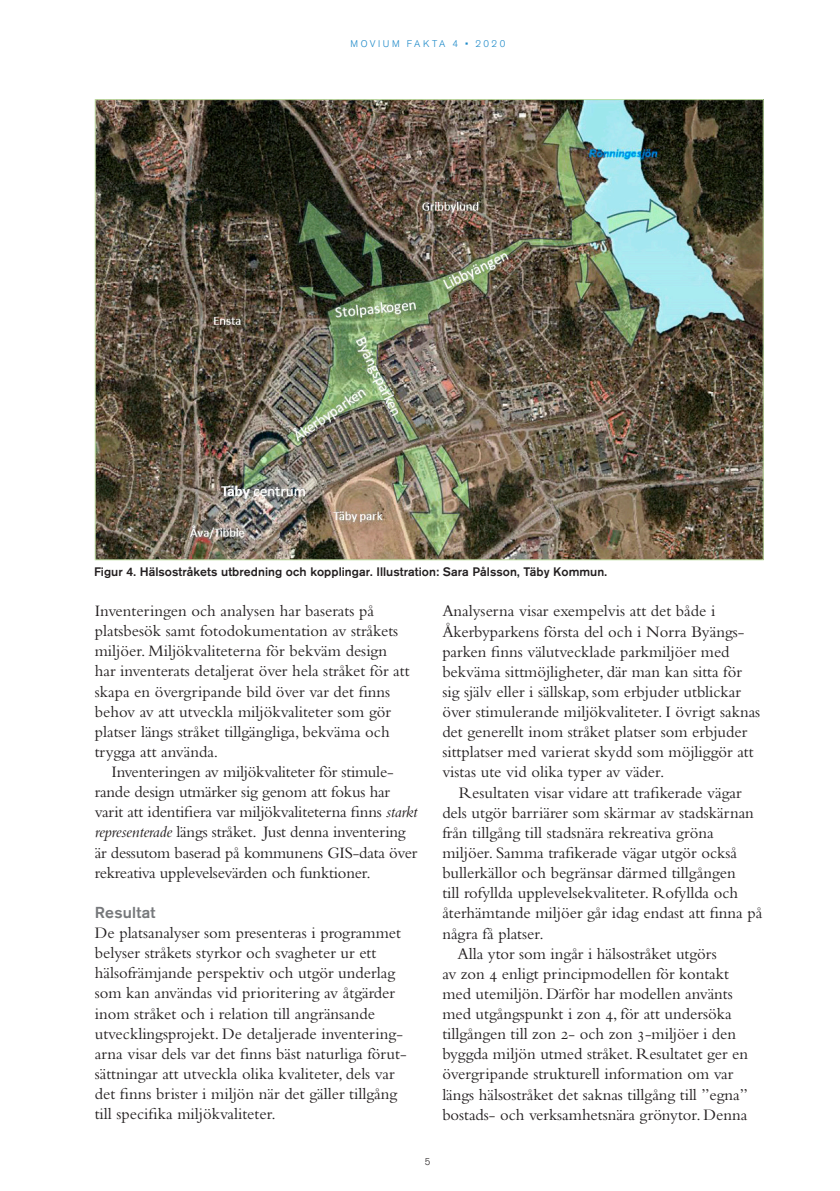
<style>
.page{position:relative;width:840px;height:1191px;background:#fff}
.page>*{position:absolute;margin:0;border:0;box-sizing:border-box;transform-origin:0 0}
.t1{font:16.62px/20.1px "Bembo";color:#231f20}
.t2{font:500 15.75px "Akzidenz Grotesk BQ";letter-spacing:.015em;color:#76787b}
.t3{font:500 12.25px "Akzidenz Grotesk BQ";letter-spacing:.005em;color:#231f20}
.t4{font:300 9.62px "Akzidenz Grotesk BQ";letter-spacing:.26em;color:#1b88c8}
.t5{font:300 9.62px "Akzidenz Grotesk BQ";color:#231f20}
.s1{font-style:italic}
.s2{font-family:"Bembo SC"}
</style>
<div class="page">
<img style="left:97px;top:101px;width:664px;height:457px">
<p class="t4" style="left:350px;top:38px;width:156px">MOVIUM FAKTA 4 • 2020</p>
<p class="t3" style="left:94px;top:564px;width:514px">Figur 4. Hälsostråkets utbredning och kopplingar. Illustration: Sara Pålsson, Täby Kommun.</p>
<p class="t1" style="left:95px;top:600px;width:316px">Inventeringen och analysen har baserats på platsbesök samt fotodokumentation av stråkets miljöer. Miljökvaliteterna för bekväm design har inventerats detaljerat över hela stråket för att skapa en övergripande bild över var det finns behov av att utveckla miljökvaliteter som gör platser längs stråket tillgängliga, bekväma och trygga att använda.</p>
<p class="t1" style="left:95px;top:761px;width:324px;text-indent:17px">Inventeringen av miljökvaliteter för stimule&shy;rande design utmärker sig genom att fokus har varit att identifiera var miljökvaliteterna finns <span class="s1">starkt representerade</span> längs stråket. Just denna inventering är dessutom baserad på kommunens GIS-data över rekreativa upplevelsevärden och funktioner.</p>
<p class="t2" style="left:95px;top:903px;width:62px">Resultat</p>
<p class="t1" style="left:95px;top:922px;width:313px">De platsanalyser som presenteras i programmet belyser stråkets styrkor och svagheter ur ett hälsofrämjande perspektiv och utgör underlag som kan användas vid prioritering av åtgärder inom stråket och i relation till angränsande utvecklingsprojekt. De detaljerade inventering&shy;arna visar dels var det finns bäst naturliga förut&shy;sättningar att utveckla olika kvaliteter, dels var det finns brister i miljön när det gäller tillgång till specifika miljökvaliteter.</p>
<p class="t1" style="left:442px;top:601px;width:319px">Analyserna visar exempelvis att det både i Åkerbyparkens första del och i Norra Byängs&shy;parken finns välutvecklade parkmiljöer med bekväma sittmöjligheter, där man kan sitta för sig själv eller i sällskap, som erbjuder utblickar över stimulerande miljökvaliteter. I övrigt saknas det generellt inom stråket platser som erbjuder sittplatser med varierat skydd som möjliggör att vistas ute vid olika typer av väder.</p>
<p class="t1" style="left:459px;top:782px;width:284px">Resultaten visar vidare att trafikerade vägar</p>
<p class="t1" style="left:442px;top:802px;width:313px">dels utgör barriärer som skärmar av stadskärnan</p>
<p class="t1" style="left:442px;top:822px;width:273px">från tillgång till stadsnära rekreativa gröna</p>
<p class="t1" style="left:442px;top:842px;width:296px">miljöer. Samma trafikerade vägar utgör också</p>
<p class="t1" style="left:442px;top:863px;width:295px">bullerkällor och begränsar därmed tillgången</p>
<p class="t1" style="left:442px;top:883px;width:297px">till rofyllda upplevelsekvaliteter. Rofyllda och</p>
<p class="t1" style="left:442px;top:903px;width:321px">återhämtande miljöer går idag endast att finna på</p>
<p class="t1" style="left:442px;top:923px;width:103px">några få platser.</p>
<p class="t1" style="left:457px;top:943px;width:260px">Alla ytor som ingår i hälsostråket utgörs</p>
<p class="t1" style="left:442px;top:963px;width:288px">av zon <span class="s2">4</span> enligt principmodellen för kontakt</p>
<p class="t1" style="left:442px;top:983px;width:292px">med utemiljön. Därför har modellen använts</p>
<p class="t1" style="left:442px;top:1003px;width:291px">med utgångspunkt i zon <span class="s2">4</span>, för att undersöka</p>
<p class="t1" style="left:442px;top:1024px;width:295px">tillgången till zon <span class="s2">2</span>- och zon <span class="s2">3</span>-miljöer i den</p>
<p class="t1" style="left:442px;top:1044px;width:307px">byggda miljön utmed stråket. Resultatet ger en</p>
<p class="t1" style="left:442px;top:1064px;width:292px">övergripande strukturell information om var</p>
<p class="t1" style="left:442px;top:1084px;width:307px">längs hälsostråket det saknas tillgång till ”egna”</p>
<p class="t1" style="left:442px;top:1104px;width:306px">bostads- och verksamhetsnära grönytor. Denna</p>
<p class="t5" style="left:424px;top:1156px;width:7px">5</p>
</div>
